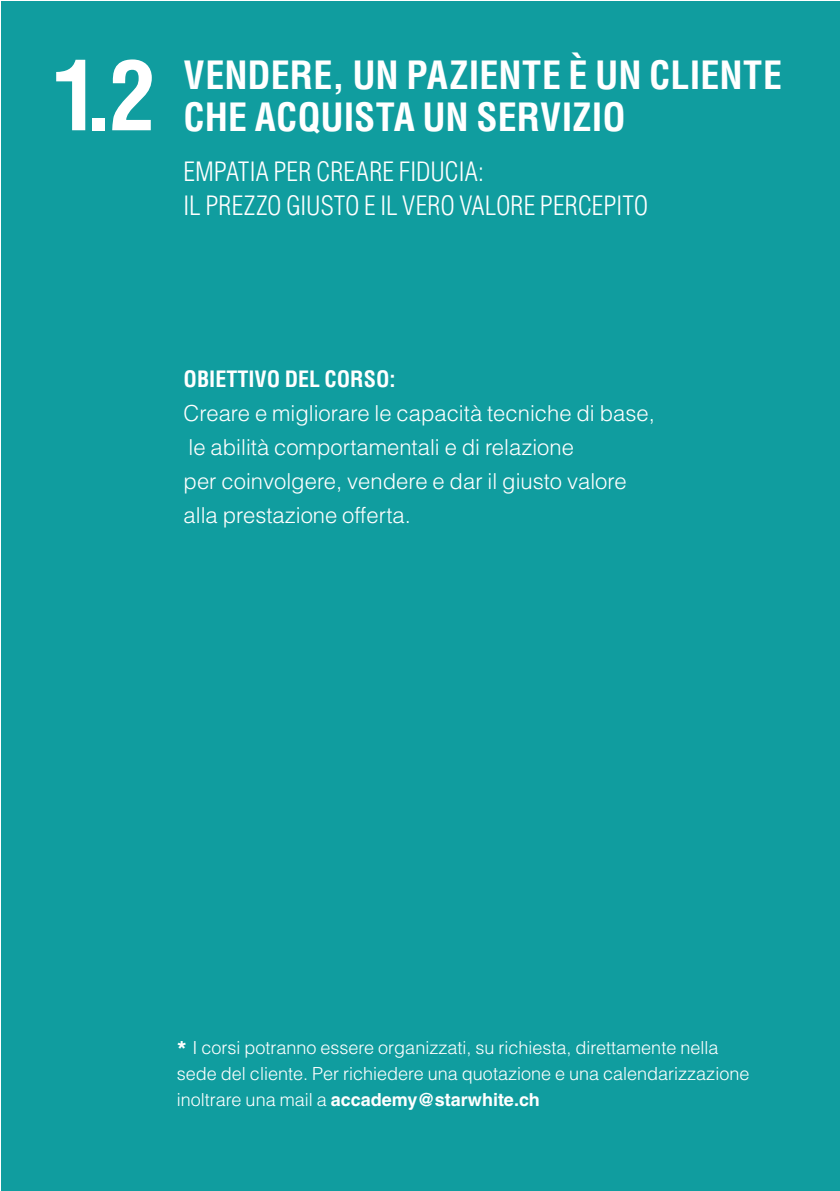
<style>
.page{position:relative;width:840px;height:1191px;background:#fff}
.page>*{position:absolute;margin:0;border:0;box-sizing:border-box;transform-origin:0 0}
.t1{font:700 condensed 94px "Helvetica LT Std";color:#fff}
.t2{font:700 condensed 38px/42.4px "Helvetica LT Std";letter-spacing:.005em;color:#fff}
.t3{font:300 condensed 26px/34px "Helvetica LT Std";letter-spacing:.005em;color:#fff}
.t4{font:300 22px/34px "Helvetica LT Std";color:#fff}
.t5{font:700 condensed 22px "Helvetica LT Std";color:#fff}
.t6{font:300 18px/26px "Helvetica LT Std";color:#fff}
.s1{font-weight:900}
.s2{font-weight:700}
</style>
<div class="page">
<div style="left:1px;top:1px;width:838px;height:1190px;background:#109d9f"></div>
<h1 class="t1" style="left:52px;top:37px;width:106px">1.2</h1>
<h2 class="t2" style="left:183px;top:54px;width:599px">VENDERE, UN PAZIENTE È UN CLIENTE<br>CHE ACQUISTA UN SERVIZIO</h2>
<h3 class="t3" style="left:183px;top:155px;width:466px">EMPATIA PER CREARE FIDUCIA:<br>IL PREZZO GIUSTO E IL VERO VALORE PERCEPITO</h3>
<p class="t5" style="left:183px;top:365px;width:213px">OBIETTIVO DEL CORSO:</p>
<p class="t4" style="left:183px;top:396px;width:472px">Creare e migliorare le capacità tecniche di base, le abilità comportamentali e di relazione<br>per coinvolgere, vendere e dar il giusto valore alla prestazione offerta.</p>
<p class="t6" style="left:177px;top:1034px;width:573px"><span class="s1">*</span> I corsi potranno essere organizzati, su richiesta, direttamente nella sede del cliente. Per richiedere una quotazione e una calendarizzazione inoltrare una mail a <span class="s2">accademy@starwhite.ch</span></p>
</div>
